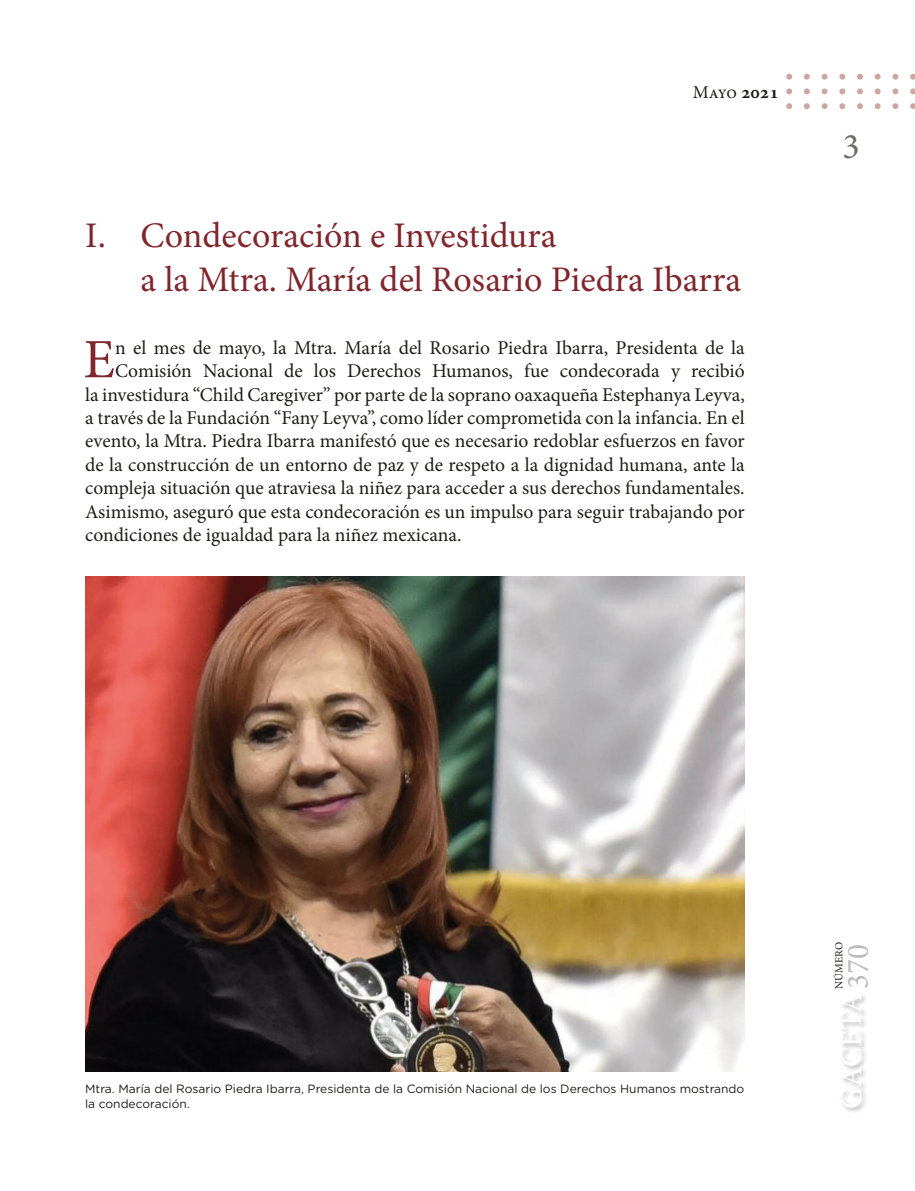
<style>
.page{position:relative;width:915px;height:1191px;background:#fff}
.page>*{position:absolute;margin:0;border:0;box-sizing:border-box;transform-origin:0 0}
.Textos{font:55.5px "Minion Pro";color:#80262c}
.t1{font:36px "Minion Pro";letter-spacing:-.005em;color:#80262c}
.t2{font:36px "Minion Pro";color:#6b6b6a}
.t3{font:31.05px "Minion Pro";color:#bbb}
.t4{font:30.3px "Minion Pro";letter-spacing:-.005em;color:#fff}
.Textos-2{font:19.5px "Minion Pro";color:#1d1d1b}
.t5{font:18px "Minion Pro";color:#1d1d1b}
.List_Paragraph{font:12px/15px "Gotham Rounded";color:#1d1d1b}
.t6{font:10.95px "Minion Pro";color:#1d1d1b}
.s1{font-weight:700}
</style>
<div class="page">
<svg style="left:786px;top:103px;width:5px;height:6px"></svg>
<svg style="left:786px;top:88px;width:5px;height:6px"></svg>
<svg style="left:786px;top:74px;width:5px;height:6px"></svg>
<svg style="left:804px;top:103px;width:5px;height:6px"></svg>
<svg style="left:804px;top:88px;width:5px;height:6px"></svg>
<svg style="left:804px;top:74px;width:5px;height:6px"></svg>
<svg style="left:821px;top:103px;width:6px;height:6px"></svg>
<svg style="left:821px;top:88px;width:6px;height:6px"></svg>
<svg style="left:821px;top:74px;width:6px;height:6px"></svg>
<svg style="left:839px;top:103px;width:5px;height:6px"></svg>
<svg style="left:839px;top:88px;width:5px;height:6px"></svg>
<svg style="left:839px;top:74px;width:5px;height:6px"></svg>
<svg style="left:857px;top:103px;width:5px;height:6px"></svg>
<svg style="left:857px;top:88px;width:5px;height:6px"></svg>
<svg style="left:857px;top:74px;width:5px;height:6px"></svg>
<svg style="left:874px;top:103px;width:6px;height:6px"></svg>
<svg style="left:874px;top:88px;width:6px;height:6px"></svg>
<svg style="left:874px;top:74px;width:6px;height:6px"></svg>
<svg style="left:892px;top:103px;width:6px;height:6px"></svg>
<svg style="left:892px;top:88px;width:6px;height:6px"></svg>
<svg style="left:892px;top:74px;width:6px;height:6px"></svg>
<svg style="left:910px;top:103px;width:4px;height:6px"></svg>
<svg style="left:910px;top:88px;width:4px;height:6px"></svg>
<svg style="left:910px;top:74px;width:4px;height:6px"></svg>
<div style="left:838px;top:991px;width:30px;height:122px;background:#1d1d1b;opacity:.35"></div>
<img style="left:85px;top:577px;width:659px;height:494px">
<p class="t5" style="left:692px;top:80px;width:87px">Mayo <span class="s1">2021</span></p>
<p class="t1" style="left:85px;top:212px;width:472px">I. Condecoración e Investidura</p>
<p class="t1" style="left:140px;top:255px;width:602px">a la Mtra. María del Rosario Piedra Ibarra</p>
<p class="Textos" style="left:83px;top:322px;width:33px">E</p>
<p class="Textos-2" style="left:115px;top:334px;width:631px">n el mes de mayo, la Mtra. María del Rosario Piedra Ibarra, Presidenta de la</p>
<p class="Textos-2" style="left:115px;top:358px;width:631px">Comisión Nacional de los Derechos Humanos, fue condecorada y recibió</p>
<p class="Textos-2" style="left:85px;top:381px;width:661px">la investidura “Child Caregiver” por parte de la soprano oaxaqueña Estephanya Leyva,</p>
<p class="Textos-2" style="left:85px;top:405px;width:661px">a través de la Fundación “Fany Leyva”, como líder comprometida con la infancia. En el</p>
<p class="Textos-2" style="left:85px;top:428px;width:661px">evento, la Mtra. Piedra Ibarra manifestó que es necesario redoblar esfuerzos en favor</p>
<p class="Textos-2" style="left:85px;top:451px;width:661px">de la construcción de un entorno de paz y de respeto a la dignidad humana, ante la</p>
<p class="Textos-2" style="left:85px;top:475px;width:661px">compleja situación que atraviesa la niñez para acceder a sus derechos fundamentales.</p>
<p class="Textos-2" style="left:85px;top:498px;width:661px">Asimismo, aseguró que esta condecoración es un impulso para seguir trabajando por</p>
<p class="Textos-2" style="left:85px;top:522px;width:378px">condiciones de igualdad para la niñez mexicana.</p>
<h2 class="t2" style="left:842px;top:122px;width:19px">3</h2>
<p class="List_Paragraph" style="left:85px;top:1081px;width:660px">Mtra. María del Rosario Piedra Ibarra, Presidenta de la Comisión Nacional de los Derechos Humanos mostrando la condecoración.</p>
<p class="t6" style="left:831px;top:988px;width:48px;rotate:-90deg">NÚMERO</p>
<h3 class="t3" style="left:836px;top:988px;width:46px;rotate:-90deg">370</h3>
<h3 class="t4" style="left:831px;top:1108px;width:118px;rotate:-90deg">GACETA</h3>
</div>
